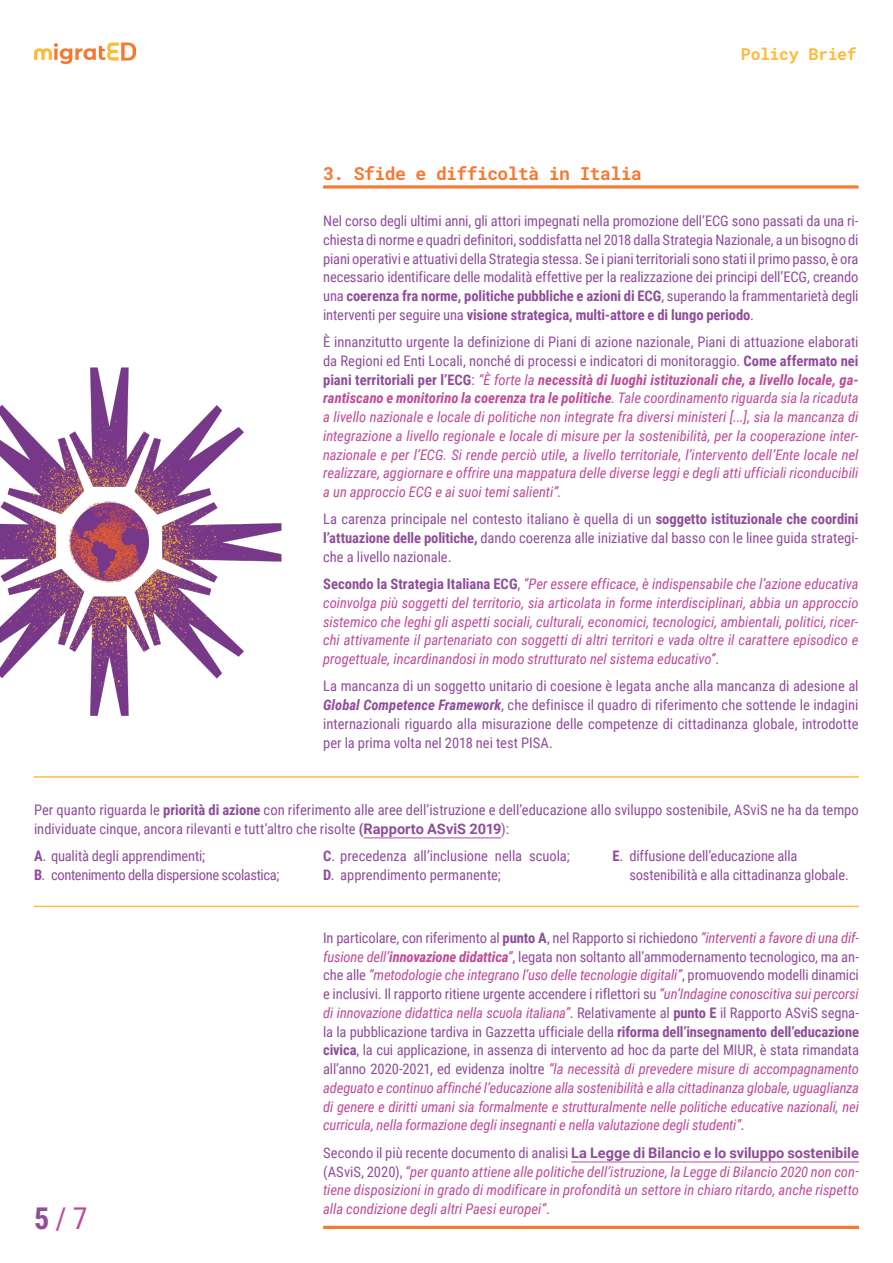
<style>
.page{position:relative;width:893px;height:1263px;background:#fff}
.page>*{position:absolute;margin:0;border:0;box-sizing:border-box;transform-origin:0 0}
.t1{font:30px "Roboto Condensed";color:#be4b97}
.t2{font:700 18px "Roboto Mono";letter-spacing:-.03em;color:#f67931}
.t3{font:700 16.5px "Roboto Mono";letter-spacing:-.02em;color:#ffba37}
.t4{font:italic 14.55px/18.8px "Roboto Condensed";letter-spacing:-.005em;color:#be4b97;text-align:justify}
.t5{font:14.55px/18.8px "Roboto Condensed";letter-spacing:-.005em;color:#8f4d9a}
.t6{font:700 14.55px "Roboto";color:#8f4d9a}
.s1{font-weight:700}
.s2{font-style:normal;color:#8f4d9a}
.s3{font-weight:700;font-style:normal;color:#8f4d9a}
.s4{font-weight:700;font-style:italic}
.s5{font-family:"Roboto";font-weight:700}
.s6{font-weight:700;color:#8f4d9a}
.s7{font-family:"Roboto Condensed";font-weight:400}
</style>
<div class="page">
<svg style="left:323px;top:185px;width:535px;height:4px;background:#f7935a"></svg>
<svg style="left:34px;top:43px;width:102px;height:21px"></svg>
<hr style="left:364px;top:837px;width:137px;height:1px;background:#be4b97">
<hr style="left:571px;top:1162px;width:288px;height:1px;background:#be4b97">
<hr style="left:34px;top:776px;width:825px;height:2px;background:#ffba37">
<hr style="left:34px;top:906px;width:825px;height:1px;background:#ffba37">
<img style="left:0;top:367px;width:306px;height:411px">
<hr style="left:323px;top:1226px;width:536px;height:3px;background:#f67931">
<p class="t3" style="left:741px;top:43px;width:117px">Policy Brief</p>
<p class="t2" style="left:323px;top:161px;width:320px">3. Sfide e difficoltà in Italia</p>
<p class="t5" style="left:323px;top:211px;width:537px;text-align:justify">Nel corso degli ultimi anni, gli attori impegnati nella promozione dell’ECG sono passati da una ri&shy;chiesta di norme e quadri definitori, soddisfatta nel 2018 dalla Strategia Nazionale, a un bisogno di piani operativi e attuativi della Strategia stessa. Se i piani territoriali sono stati il primo passo, è ora necessario identificare delle modalità effettive per la realizzazione dei principi dell’ECG, creando una <span class="s1">coerenza fra norme, politiche pubbliche e azioni di ECG</span>, superando la frammentarietà degli interventi per seguire una <span class="s1">visione strategica, multi-attore e di lungo periodo</span>.</p>
<p class="t4" style="left:323px;top:332px;width:537px"><span class="s2">È innanzitutto urgente la definizione di Piani di azione nazionale, Piani di attuazione elaborati da Regioni ed Enti Locali, nonché di processi e indicatori di monitoraggio.</span> <span class="s3">Come affermato nei piani territoriali per l’ECG</span><span class="s2">:</span> “È forte la <span class="s1">necessità di luoghi istituzionali che, a livello locale, ga&shy;rantiscano e monitorino la coerenza tra le politiche</span>. Tale coordinamento riguarda sia la ricaduta a livello nazionale e locale di politiche non integrate fra diversi ministeri [...], sia la mancanza di integrazione a livello regionale e locale di misure per la sostenibilità, per la cooperazione inter&shy;nazionale e per l’ECG. Si rende perciò utile, a livello territoriale, l’intervento dell’Ente locale nel realizzare, aggiornare e offrire una mappatura delle diverse leggi e degli atti ufficiali riconducibili a un approccio ECG e ai suoi temi salienti”.</p>
<p class="t5" style="left:323px;top:509px;width:537px;text-align:justify">La carenza principale nel contesto italiano è quella di un <span class="s1">soggetto istituzionale che coordini l’attuazione delle politiche,</span> dando coerenza alle iniziative dal basso con le linee guida strategi&shy;che a livello nazionale.</p>
<p class="t4" style="left:323px;top:574px;width:537px"><span class="s3">Secondo la Strategia Italiana ECG</span><span class="s2">,</span> “Per essere efficace, è indispensabile che l’azione educativa coinvolga più soggetti del territorio, sia articolata in forme interdisciplinari, abbia un approccio sistemico che leghi gli aspetti sociali, culturali, economici, tecnologici, ambientali, politici, ricer&shy;chi attivamente il partenariato con soggetti di altri territori e vada oltre il carattere episodico e progettuale, incardinandosi in modo strutturato nel sistema educativo”<span class="s2">.</span></p>
<p class="t5" style="left:323px;top:676px;width:537px;text-align:justify">La mancanza di un soggetto unitario di coesione è legata anche alla mancanza di adesione al <span class="s4">Global Competence Framework</span>, che definisce il quadro di riferimento che sottende le indagini internazionali riguardo alla misurazione delle competenze di cittadinanza globale, introdotte per la prima volta nel 2018 nei test PISA.</p>
<p class="t5" style="left:34px;top:800px;width:826px">Per quanto riguarda le <span class="s1">priorità di azione</span> con riferimento alle aree dell’istruzione e dell’educazione allo sviluppo sostenibile, ASviS ne ha da tempo individuate cinque, ancora rilevanti e tutt’altro che risolte <span class="s1">(</span><span class="s5">Rapporto ASviS 2019</span>):</p>
<p class="t5" style="left:34px;top:846px;width:247px"><span class="s1">A</span>. qualità degli apprendimenti;<br><span class="s1">B</span>. contenimento della dispersione scolastica;</p>
<p class="t5" style="left:323px;top:846px;width:248px"><span class="s1">C</span>. precedenza all’inclusione nella scuola;<br><span class="s1">D</span>. apprendimento permanente;</p>
<p class="t5" style="left:629px;top:846px;width:221px;text-indent:-17px"><span class="s1">E</span>. diffusione dell’educazione alla sostenibilità e alla cittadinanza globale.</p>
<h1 class="t1" style="left:34px;top:1197px;width:55px"><span class="s6">5</span> / 7</h1>
<p class="t4" style="left:323px;top:928px;width:537px"><span class="s2">In particolare, con riferimento al</span> <span class="s3">punto A</span><span class="s2">, nel Rapporto si richiedono</span> “interventi a favore di una dif&shy;fusione dell’<span class="s1">innovazione didattica</span>”<span class="s2">, legata non soltanto all’ammodernamento tecnologico, ma an&shy;che alle</span> “metodologie che integrano l’uso delle tecnologie digitali”<span class="s2">, promuovendo modelli dinamici e inclusivi. Il rapporto ritiene urgente accendere i riflettori su</span> “un’Indagine conoscitiva sui percorsi di innovazione didattica nella scuola italiana”<span class="s2">. Relativamente al</span> <span class="s3">punto E</span> <span class="s2">il Rapporto ASviS segna&shy;la la pubblicazione tardiva in Gazzetta ufficiale della</span> <span class="s3">riforma dell’insegnamento dell’educazione civica</span><span class="s2">, la cui applicazione, in assenza di intervento ad hoc da parte del MIUR, è stata rimandata all’anno 2020-2021, ed evidenza inoltre</span> “la necessità di prevedere misure di accompagnamento adeguato e continuo affinché l’educazione alla sostenibilità e alla cittadinanza globale, uguaglianza di genere e diritti umani sia formalmente e strutturalmente nelle politiche educative nazionali, nei curricula, nella formazione degli insegnanti e nella valutazione degli studenti”<span class="s2">.</span></p>
<p class="t6" style="left:323px;top:1142px;width:537px"><span class="s7">Secondo il più recente documento di analisi</span> La Legge di Bilancio e lo sviluppo sostenibile</p>
<p class="t4" style="left:323px;top:1161px;width:537px"><span class="s2">(ASviS, 2020),</span> “per quanto attiene alle politiche dell’istruzione, la Legge di Bilancio 2020 non con&shy;tiene disposizioni in grado di modificare in profondità un settore in chiaro ritardo, anche rispetto alla condizione degli altri Paesi europei”<span class="s2">.</span></p>
</div>
